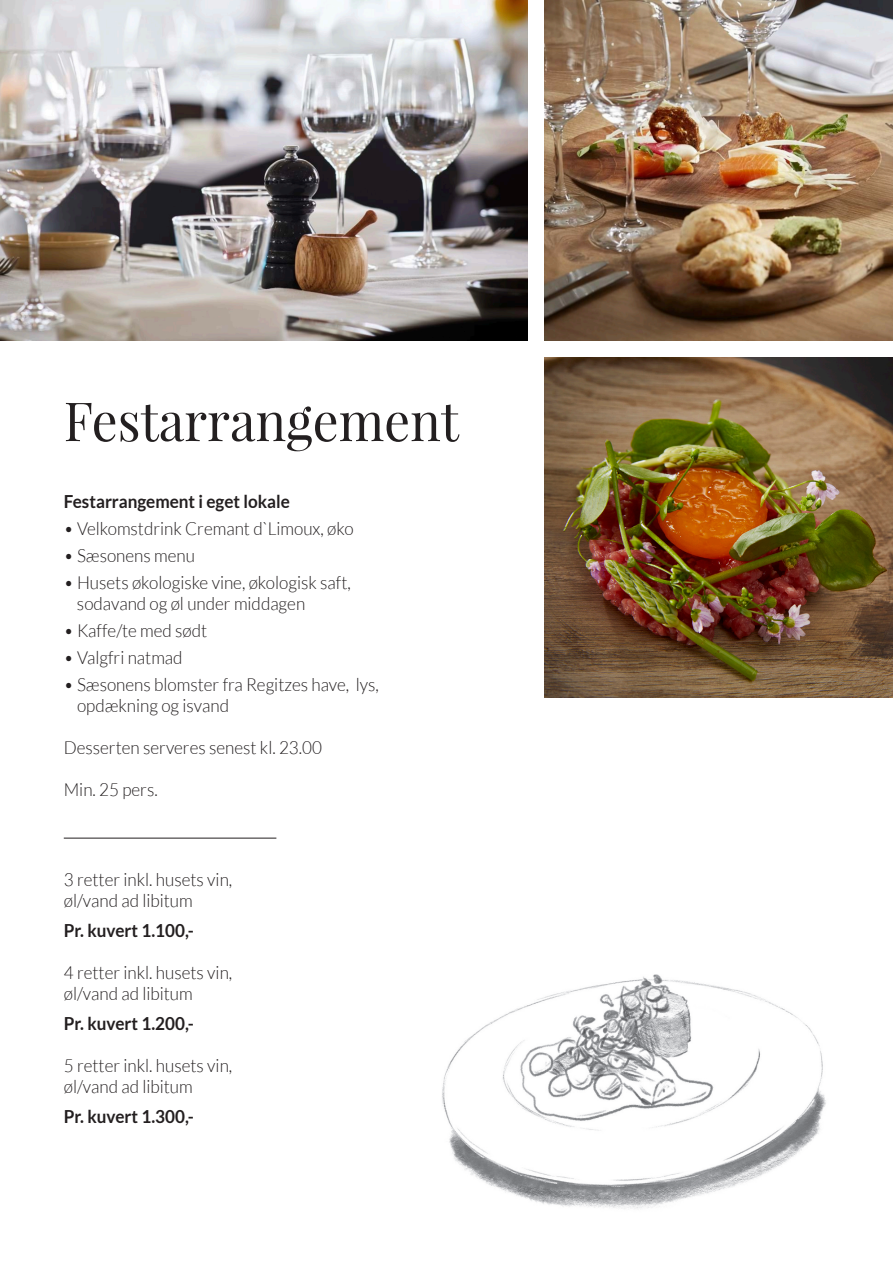
<style>
.page{position:relative;width:893px;height:1263px;background:#fff}
.page>*{position:absolute;margin:0;border:0;box-sizing:border-box;transform-origin:0 0}
.t1{font:54px "Playfair Display";color:#231f20;scale:.95 1}
.t2{font:300 18px "Lato";color:#231f20;scale:.95 1}
.t3{font:700 18px "Lato";color:#231f20;scale:.95 1}
.s1{color:#fff}
</style>
<div class="page">
<img style="left:0;top:0;width:527px;height:340px">
<img style="left:544px;top:0;width:349px;height:340px">
<img style="left:544px;top:357px;width:349px;height:340px">
<hr style="left:64px;top:838px;width:212px;height:1px;background:#231f20">
<img style="left:442px;top:974px;width:384px;height:235px">
<p class="t1" style="left:64px;top:387px;width:417px">Festarrangement</p>
<p class="t3" style="left:64px;top:491px;width:240px">Festarrangement i eget lokale</p>
<p class="t2" style="left:64px;top:519px;width:307px">• Velkomstdrink Cremant d`Limoux, øko</p>
<p class="t2" style="left:64px;top:546px;width:140px">• Sæsonens menu</p>
<p class="t2" style="left:64px;top:573px;width:304px">• Husets økologiske vine, økologisk saft,</p>
<p class="t2" style="left:77px;top:594px;width:242px">sodavand og øl under middagen</p>
<p class="t2" style="left:64px;top:621px;width:153px">• Kaffe/te med sødt</p>
<p class="t2" style="left:64px;top:648px;width:127px">• Valgfri natmad</p>
<p class="t2" style="left:64px;top:675px;width:333px">• Sæsonens blomster fra Regitzes have, lys,</p>
<p class="t2" style="left:64px;top:696px;width:176px"><span class="s1">•</span> opdækning og isvand</p>
<p class="t2" style="left:64px;top:738px;width:273px">Desserten serveres senest kl. 23.00</p>
<p class="t2" style="left:64px;top:780px;width:100px">Min. 25 pers.</p>
<p class="t2" style="left:64px;top:870px;width:179px">3 retter inkl. husets vin,</p>
<p class="t2" style="left:64px;top:891px;width:137px">øl/vand ad libitum</p>
<p class="t3" style="left:64px;top:920px;width:138px">Pr. kuvert 1.100,-</p>
<p class="t2" style="left:64px;top:963px;width:179px">4 retter inkl. husets vin,</p>
<p class="t2" style="left:64px;top:984px;width:137px">øl/vand ad libitum</p>
<p class="t3" style="left:64px;top:1013px;width:138px">Pr. kuvert 1.200,-</p>
<p class="t2" style="left:64px;top:1056px;width:179px">5 retter inkl. husets vin,</p>
<p class="t2" style="left:64px;top:1077px;width:137px">øl/vand ad libitum</p>
<p class="t3" style="left:64px;top:1106px;width:138px">Pr. kuvert 1.300,-</p>
</div>
